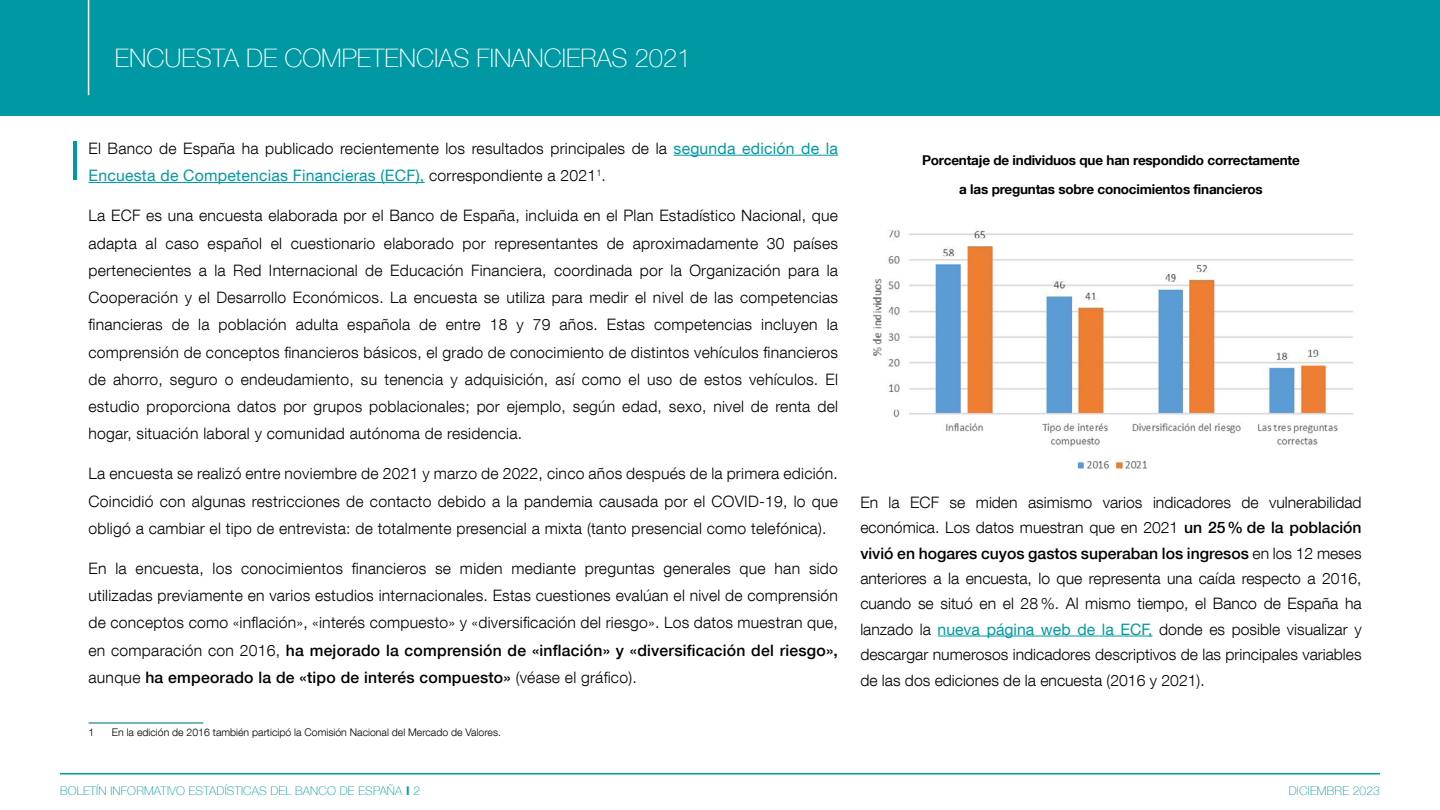
<style>
.page{position:relative;width:1440px;height:810px;background:#fff}
.page>*{position:absolute;margin:0;border:0;box-sizing:border-box;transform-origin:0 0}
.Título_artículo{font:100 25.5px "Bd E Neue Helvetica";color:#fff}
.Texto_base{font:300 15.75px/27.3px "Bd E Neue Helvetica";letter-spacing:.015em;color:#000;text-align:justify}
.Destacado{font:700 13.5px "Bd E Neue Helvetica";letter-spacing:-.015em;color:#000}
.t1{font:100 12px "Bd E Neue Helvetica";letter-spacing:.015em;color:#0099a3}
.t2{font:300 10.5px "Bd E Neue Helvetica";color:#000}
.s1{font-weight:400;color:#0099a3}
.s2{font-weight:500}
.s3{font-weight:700}
</style>
<div class="page">
<hr style="left:60px;top:773px;width:1320px;height:2px;background:#0099a3">
<div style="left:0;top:0;width:1440px;height:116px;background:#0099a3"></div>
<hr style="left:74px;top:142px;width:3px;height:38px;background:#0099a3">
<hr style="left:88px;top:0;width:1px;height:95px;background:#fff">
<hr style="left:673px;top:155px;width:165px;height:1px;background:#0099a3">
<hr style="left:89px;top:182px;width:336px;height:1px;background:#0099a3">
<hr style="left:89px;top:722px;width:114px;height:2px;background:#097d85">
<hr style="left:937px;top:636px;width:215px;height:1px;background:#0099a3">
<img style="left:872px;top:230px;width:481px;height:239px">
<h2 class="Título_artículo" style="left:115px;top:43px;width:578px">ENCUESTA DE COMPETENCIAS FINANCIERAS 2021</h2>
<p class="Texto_base" style="left:89px;top:134px;width:751px">El Banco de España ha publicado recientemente los resultados principales de la <span class="s1">segunda edición de la<br>Encuesta de Competencias Financieras (ECF),</span> correspondiente a 2021<sup>1</sup>.</p>
<p class="Texto_base" style="left:89px;top:202px;width:751px">La ECF es una encuesta elaborada por el Banco de España, incluida en el Plan Estadístico Nacional, que adapta al caso español el cuestionario elaborado por representantes de aproximadamente 30 países pertenecientes a la Red Internacional de Educación Financiera, coordinada por la Organización para la Cooperación y el Desarrollo Económicos. La encuesta se utiliza para medir el nivel de las competencias financieras de la población adulta española de entre 18 y 79 años. Estas competencias incluyen la comprensión de conceptos financieros básicos, el grado de conocimiento de distintos vehículos financieros de ahorro, seguro o endeudamiento, su tenencia y adquisición, así como el uso de estos vehículos. El estudio proporciona datos por grupos poblacionales; por ejemplo, según edad, sexo, nivel de renta del hogar, situación laboral y comunidad autónoma de residencia.</p>
<p class="Texto_base" style="left:89px;top:460px;width:751px">La encuesta se realizó entre noviembre de 2021 y marzo de 2022, cinco años después de la primera edición.<br>Coincidió con algunas restricciones de contacto debido a la pandemia causada por el COVID-19, lo que obligó a cambiar el tipo de entrevista: de totalmente presencial a mixta (tanto presencial como telefónica).</p>
<p class="Texto_base" style="left:89px;top:554px;width:751px">En la encuesta, los conocimientos financieros se miden mediante preguntas generales que han sido utilizadas previamente en varios estudios internacionales. Estas cuestiones evalúan el nivel de comprensión de conceptos como «inflación», «interés compuesto» y «diversificación del riesgo». Los datos muestran que, en comparación con 2016, <span class="s2">ha mejorado la comprensión de «inflación» y «diversificación del riesgo», </span>aunque <span class="s2">ha empeorado la de «tipo de interés compuesto»</span> (véase el gráfico).</p>
<p class="t2" style="left:89px;top:725px;width:7px">1</p>
<p class="t2" style="left:112px;top:725px;width:391px">En la edición de 2016 también participó la Comisión Nacional del Mercado de Valores.</p>
<h3 class="Destacado" style="left:922px;top:151px;width:379px">Porcentaje de individuos que han respondido correctamente</h3>
<h3 class="Destacado" style="left:959px;top:181px;width:305px">a las preguntas sobre conocimientos financieros</h3>
<p class="Texto_base" style="left:860px;top:489px;width:503px;line-height:25.5px">En la ECF se miden asimismo varios indicadores de vulnerabilidad económica. Los datos muestran que en 2021 <span class="s2">un 25% de la población vivió en hogares cuyos gastos superaban los ingresos</span> en los 12 meses anteriores a la encuesta, lo que representa una caída respecto a 2016, cuando se situó en el 28 %. Al mismo tiempo, el Banco de España ha lanzado la <span class="s1">nueva página web de la ECF,</span> donde es posible visualizar y descargar numerosos indicadores descriptivos de las principales variables de las dos ediciones de la encuesta (2016 y 2021).</p>
<p class="t1" style="left:60px;top:783px;width:361px">BOLETÍN INFORMATIVO ESTADÍSTICAS DEL BANCO DE ESPAÑA <span class="s3">I</span> 2</p>
<p class="t1" style="left:1289px;top:783px;width:93px">DICIEMBRE 2023</p>
</div>
